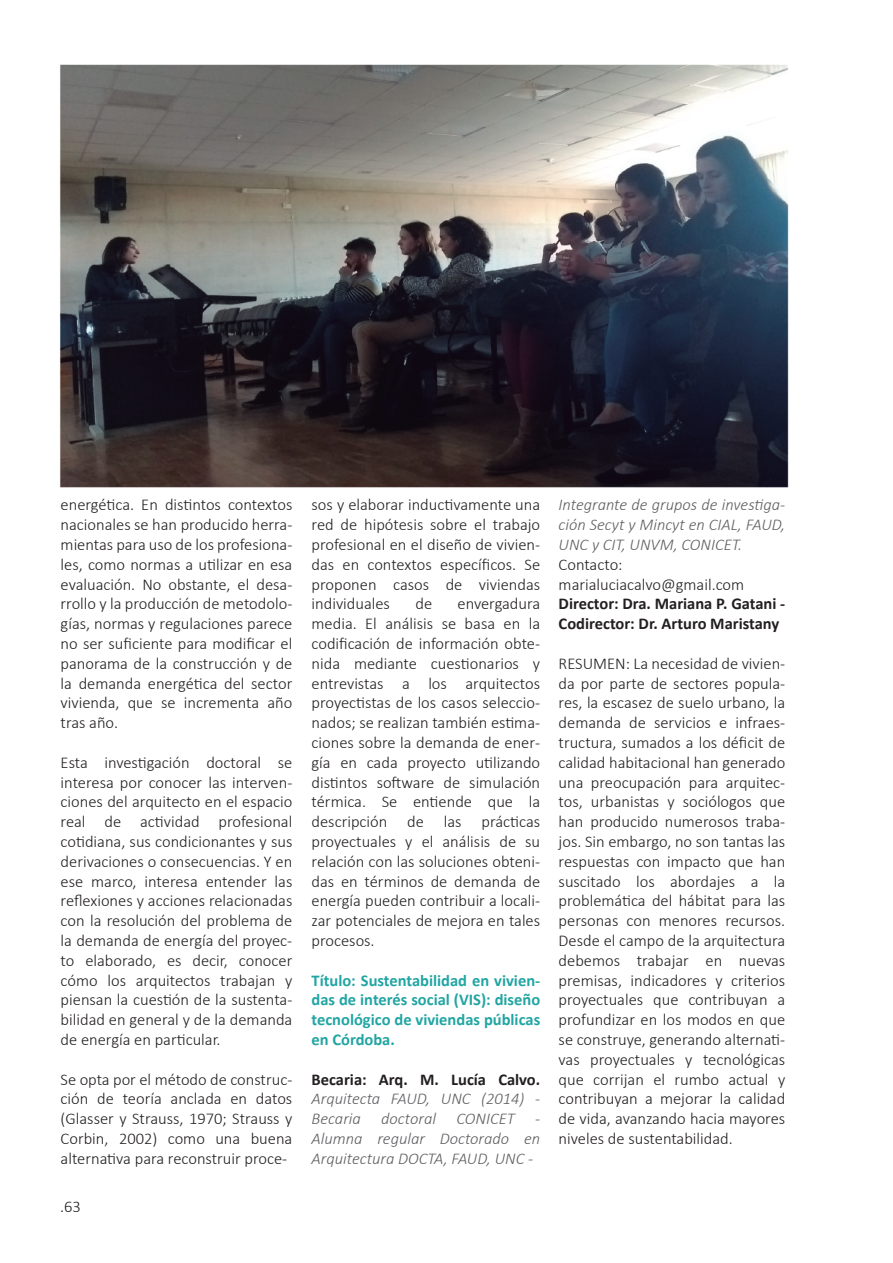
<style>
.page{position:relative;width:893px;height:1263px;background:#fff}
.page>*{position:absolute;margin:0;border:0;box-sizing:border-box;transform-origin:0 0}
.t1{font:300 16.5px/19.8px "Calibri";color:#231f20;text-align:justify}
.t2{font:italic 300 16.5px/19.8px "Calibri";color:#5e5f62;text-align:justify}
.t3{font:700 16.5px/19.8px "Calibri";color:#21a5a3;text-align:justify}
.t4{font:700 16.5px/19.8px "Calibri";color:#231f20}
</style>
<div class="page">
<img style="left:60px;top:64px;width:729px;height:424px">
<p class="t1" style="left:61px;top:495px;width:233px">energética. En distintos contextos nacionales se han producido herra&shy;mientas para uso de los profesiona&shy;les, como normas a utilizar en esa evaluación. No obstante, el desa&shy;rrollo y la producción de metodolo&shy;gías, normas y regulaciones parece no ser suficiente para modificar el panorama de la construcción y de la demanda energética del sector vivienda, que se incrementa año tras año.</p>
<p class="t1" style="left:61px;top:752px;width:233px">Esta investigación doctoral se interesa por conocer las interven&shy;ciones del arquitecto en el espacio real de actividad profesional cotidiana, sus condicionantes y sus derivaciones o consecuencias. Y en ese marco, interesa entender las reflexiones y acciones relacionadas con la resolución del problema de la demanda de energía del proyec&shy;to elaborado, es decir, conocer cómo los arquitectos trabajan y piensan la cuestión de la sustenta&shy;bilidad en general y de la demanda de energía en particular.</p>
<p class="t1" style="left:61px;top:1069px;width:233px">Se opta por el método de construc&shy;ción de teoría anclada en datos (Glasser y Strauss, 1970; Strauss y Corbin, 2002) como una buena alternativa para reconstruir proce-</p>
<p class="t1" style="left:60px;top:1197px;width:22px">.63</p>
<p class="t1" style="left:312px;top:495px;width:230px">sos y elaborar inductivamente una red de hipótesis sobre el trabajo profesional en el diseño de vivien&shy;das en contextos específicos. Se proponen casos de viviendas individuales</p>
<p class="t1" style="left:312px;top:594px;width:230px;text-indent:146px">envergadura media. El análisis se basa en la codificación de información obte&shy;nida mediante cuestionarios y entrevistas a los arquitectos proyectistas de los casos seleccio&shy;nados; se realizan también estima&shy;ciones sobre la demanda de ener&shy;gía en cada proyecto utilizando distintos software de simulación térmica. Se entiende que la descripción de las prácticas proyectuales y el análisis de su relación con las soluciones obteni&shy;das en términos de demanda de energía pueden contribuir a locali&shy;zar potenciales de mejora en tales procesos.</p>
<p class="t3" style="left:312px;top:970px;width:230px">Título: Sustentabilidad en vivien&shy;das de interés social (VIS): diseño tecnológico de viviendas públicas en Córdoba.</p>
<p class="t4" style="left:312px;top:1069px;width:230px">Becaria: Arq. M. Lucía Calvo.</p>
<p class="t2" style="left:312px;top:1089px;width:230px">Arquitecta FAUD, UNC (2014) - Becaria doctoral CONICET - Alumna regular Doctorado en Arquitectura DOCTA, FAUD, UNC -</p>
<p class="t1" style="left:415px;top:594px;width:18px">de</p>
<p class="t2" style="left:559px;top:495px;width:228px">Integrante de grupos de investiga&shy;ción Secyt y Mincyt en CIAL, FAUD, UNC y CIT, UNVM, CONICET.</p>
<p class="t1" style="left:559px;top:554px;width:187px">Contacto: marialuciacalvo@gmail.com</p>
<p class="t4" style="left:559px;top:594px;width:228px">Director: Dra. Mariana P. Gatani -<br>Codirector: Dr. Arturo Maristany</p>
<p class="t1" style="left:559px;top:653px;width:228px">RESUMEN: La necesidad de vivien&shy;da por parte de sectores popula&shy;res, la escasez de suelo urbano, la demanda de servicios e infraes&shy;tructura, sumados a los déficit de calidad habitacional han generado una preocupación para arquitec&shy;tos, urbanistas y sociólogos que han producido numerosos traba&shy;jos. Sin embargo, no son tantas las respuestas con impacto que han suscitado los abordajes a la problemática del hábitat para las personas con menores recursos.<br>Desde el campo de la arquitectura debemos trabajar en nuevas premisas, indicadores y criterios proyectuales que contribuyan a profundizar en los modos en que se construye, generando alternati&shy;vas proyectuales y tecnológicas que corrijan el rumbo actual y contribuyan a mejorar la calidad de vida, avanzando hacia mayores niveles de sustentabilidad.</p>
</div>
